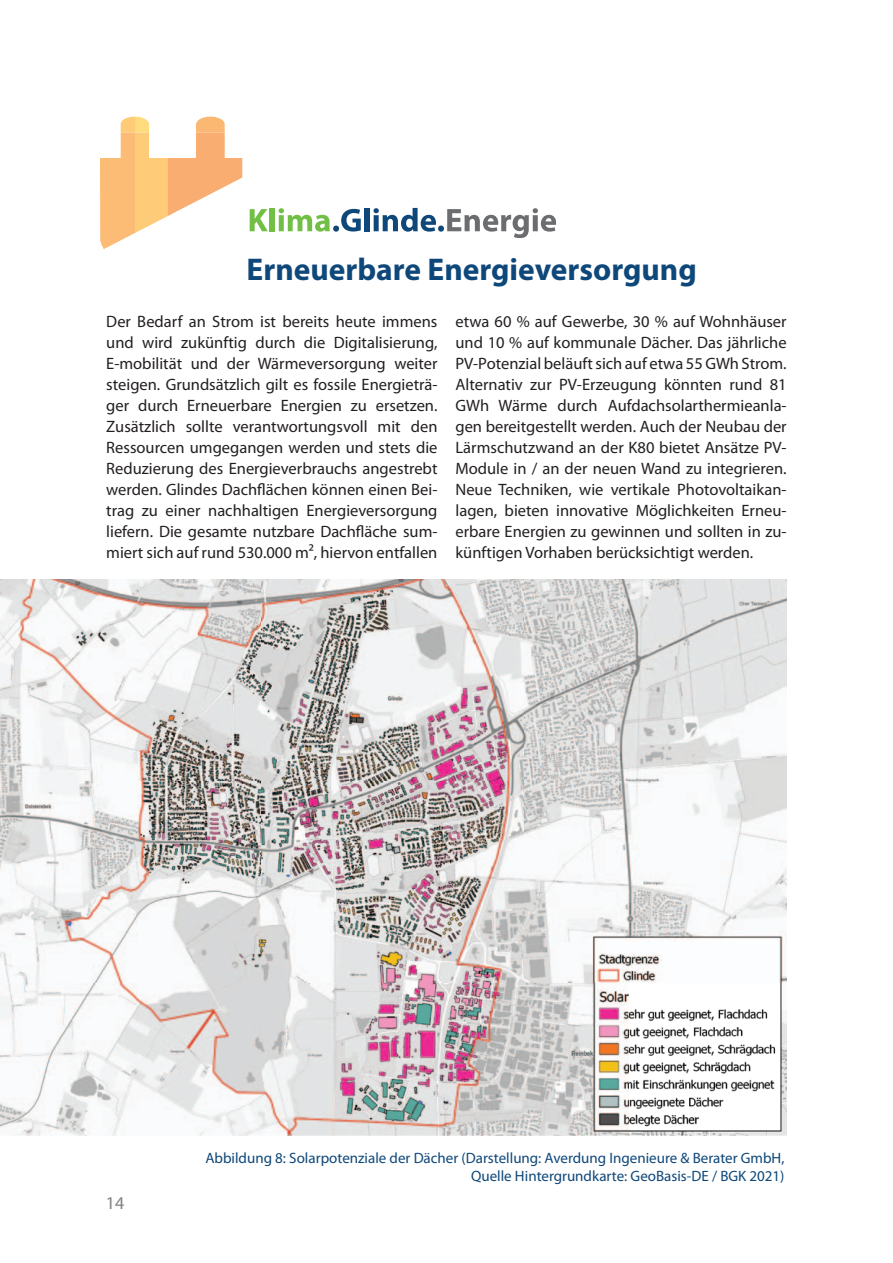
<style>
.page{position:relative;width:893px;height:1263px;background:#fff}
.page>*{position:absolute;margin:0;border:0;box-sizing:border-box;transform-origin:0 0}
.t1{font:700 31.5px "Myriad Pro";color:#0e4779}
.t2{font:18px "Myriad Pro";color:#808285}
.t3{font:16.5px/21px "Myriad Pro";color:#231f20;text-align:justify}
.t4{font:15px/18px "Myriad Pro";color:#0e4779;text-align:right}
</style>
<div class="page">
<svg style="left:100px;top:116px;width:143px;height:133px"></svg>
<div style="left:270px;top:208px;width:5px;height:23px;background:#71bf44"></div>
<svg style="left:279px;top:208px;width:82px;height:24px"></svg>
<div style="left:365px;top:208px;width:5px;height:23px;background:#0e4779"></div>
<svg style="left:374px;top:208px;width:182px;height:30px"></svg>
<svg style="left:249px;top:209px;width:19px;height:22px"></svg>
<img style="left:0;top:579px;width:787px;height:556px">
<h1 class="t1" style="left:247px;top:249px;width:452px">erneuerbare energieversorgung</h1>
<p class="t3" style="left:106px;top:311px;width:333px">Der Bedarf an Strom ist bereits heute immens und wird zukünftig durch die Digitalisierung, E-mobilität und der Wärmeversorgung weiter steigen. Grundsätzlich gilt es fossile Energieträ&shy;ger durch Erneuerbare Energien zu ersetzen.<br>Zusätzlich sollte verantwortungsvoll mit den Ressourcen umgegangen werden und stets die Reduzierung des Energieverbrauchs angestrebt werden. Glindes Dachflächen können einen Bei&shy;trag zu einer nachhaltigen Energieversorgung liefern. Die gesamte nutzbare Dachfläche sum&shy;miert sich auf rund 530.000 m², hiervon entfallen</p>
<p class="t3" style="left:455px;top:311px;width:333px">etwa 60 % auf Gewerbe, 30 % auf Wohnhäuser und 10 % auf kommunale Dächer. Das jährliche PV-Potenzial beläuft sich auf etwa 55 GWh Strom.<br>Alternativ zur PV-Erzeugung könnten rund 81<br>GWh Wärme durch Aufdachsolarthermieanla&shy;gen bereitgestellt werden. Auch der Neubau der Lärmschutzwand an der K80 bietet Ansätze PV-Module in / an der neuen Wand zu integrieren.<br>Neue Techniken, wie vertikale Photovoltaikan&shy;lagen, bieten innovative Möglichkeiten Erneu&shy;erbare Energien zu gewinnen und sollten in zu&shy;künftigen Vorhaben berücksichtigt werden.</p>
<p class="t2" style="left:106px;top:1192px;width:20px">14</p>
<p class="t4" style="left:205px;top:1149px;width:581px">Abbildung 8: Solarpotenziale der Dächer (Darstellung: Averdung Ingenieure &amp; Berater GmbH,<br>Quelle Hintergrundkarte: GeoBasis-DE / BGK 2021)</p>
</div>
